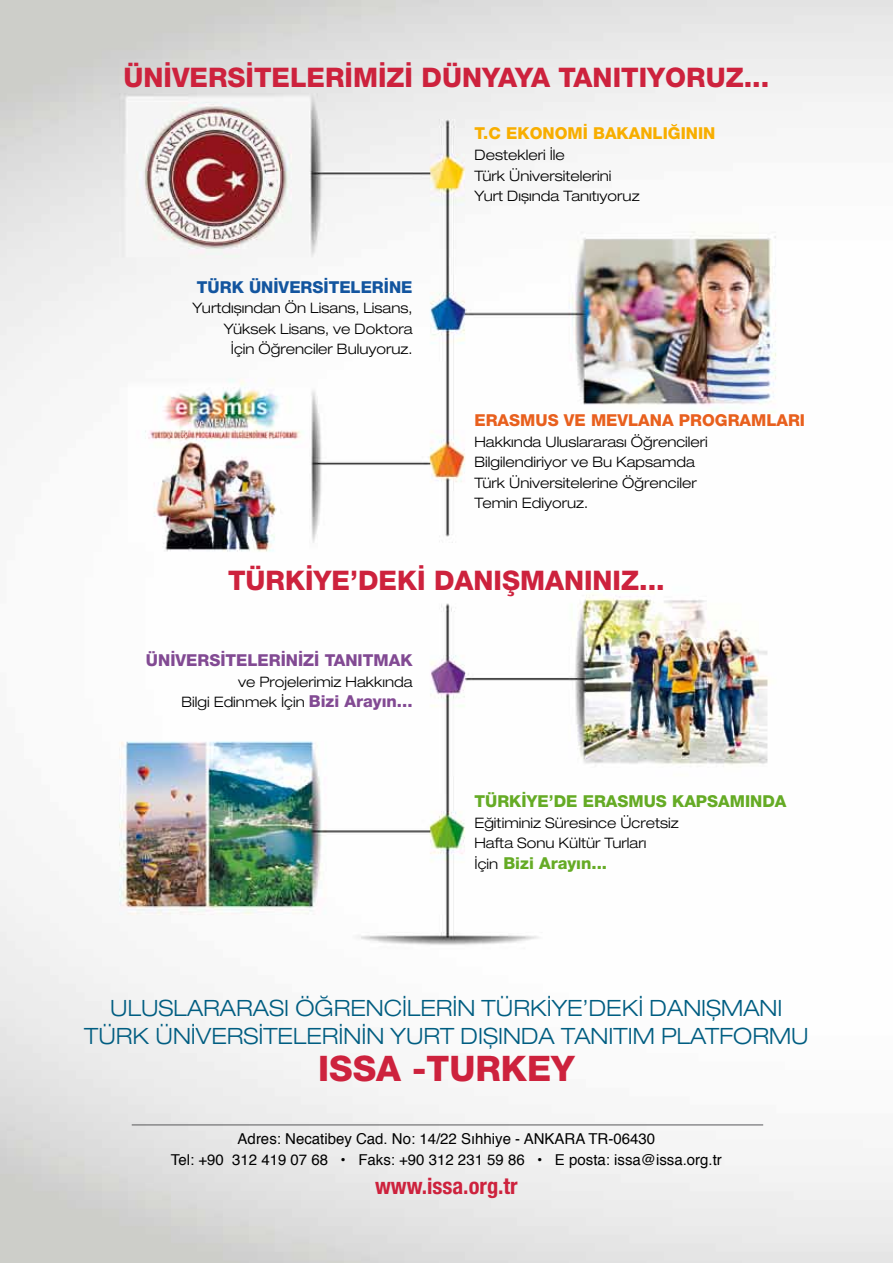
<style>
.page{position:relative;width:893px;height:1263px;background:#fff}
.page>*{position:absolute;margin:0;border:0;box-sizing:border-box;transform-origin:0 0}
.t1{font:800 35.25px "Helvetica Neue LT Pro";color:#cd223d}
.t2{font:800 27px "Helvetica Neue LT Pro";color:#cd223d}
.t3{font:300 expanded 22.5px/28.2px "Helvetica Neue LT Pro";color:#005d81;text-align:center}
.t4{font:700 condensed 22.5px "Helvetica Neue LT Pro";color:#cd223d}
.t5{font:800 16.5px "Helvetica Neue LT Pro";color:#65ab25}
.t6{font:800 16.5px "Helvetica Neue LT Pro";color:#e8601e}
.t7{font:800 16.5px "Helvetica Neue LT Pro";color:#824a93}
.t8{font:800 16.5px "Helvetica Neue LT Pro";color:#f8ae00}
.t9{font:800 16.5px "Helvetica Neue LT Pro";color:#13559f}
.t10{font:15px/21px "Helvetica";color:#000;text-align:center}
.t11{font:300 expanded 14.4px/20.5px "Helvetica Neue LT Pro";color:#000}
.s1{font-weight:800;font-stretch:normal;font-size:16.5px;color:#824a93}
.s2{font-weight:300;font-stretch:expanded;font-size:14.4px;color:#000}
</style>
<div class="page">
<img style="left:0;top:0;width:893px;height:1263px">
<hr style="left:132px;top:1124px;width:631px;height:1px;background:#58585a">
<h2 class="t2" style="left:124px;top:62px;width:647px">ÜNİVERSİTELERİMİZİ DÜNYAYA TANITIYORUZ...</h2>
<p class="t9" style="left:197px;top:277px;width:217px">TÜRK ÜNİVERSİTELERİNE</p>
<p class="t11" style="left:193px;top:298px;width:221px;text-align:right">Yurtdışından Ön Lisans, Lisans,<br>Yüksek Lisans, ve Doktora<br>İçin Öğrenciler Buluyoruz.</p>
<p class="t8" style="left:474px;top:124px;width:243px">T.C EKONOMİ BAKANLIĞININ</p>
<p class="t11" style="left:474px;top:144px;width:167px">Destekleri İle<br>Türk Üniversitelerini<br>Yurt Dışında Tanıtıyoruz</p>
<p class="t6" style="left:474px;top:410px;width:332px">ERASMUS VE MEVLANA PROGRAMLARI</p>
<p class="t11" style="left:474px;top:431px;width:235px">Hakkında Uluslararası Öğrencileri<br>Bilgilendiriyor ve Bu Kapsamda<br>Türk Üniversitelerine Öğrenciler<br>Temin Ediyoruz.</p>
<h2 class="t2" style="left:228px;top:565px;width:438px">TÜRKİYE’DEKİ DANIŞMANINIZ...</h2>
<p class="t7" style="left:146px;top:650px;width:268px">ÜNİVERSİTELERİNİZİ TANITMAK</p>
<p class="t11" style="left:182px;top:671px;width:232px;text-align:right">ve Projelerimiz Hakkında<br>Bilgi Edinmek İçin <span class="s1">Bizi Arayın...</span></p>
<p class="t5" style="left:474px;top:791px;width:314px">TÜRKİYE’DE ERASMUS KAPSAMINDA</p>
<p class="t11" style="left:474px;top:812px;width:206px">Eğitiminiz Süresince Ücretsiz<br>Hafta Sonu Kültür Turları</p>
<p class="t5" style="left:474px;top:853px;width:134px"><span class="s2">İçin</span> Bizi Arayın...</p>
<h3 class="t3" style="left:84px;top:993px;width:726px">ULUSLARARASI ÖĞRENCİLERİN TÜRKİYE’DEKİ DANIŞMANI<br>TÜRK ÜNİVERSİTELERİNİN YURT DIŞINDA TANITIM PLATFORMU</h3>
<h1 class="t1" style="left:318px;top:1047px;width:258px">ISSA -TURKEY</h1>
<p class="t10" style="left:171px;top:1128px;width:553px">Adres: Necatibey Cad. No: 14/22 Sıhhiye - ANKARA TR-06430<br>Tel: +90 312 419 07 68 • Faks: +90 312 231 59 86 • E posta: issa@issa.org.tr</p>
<h3 class="t4" style="left:375px;top:1172px;width:144px">www.issa.org.tr</h3>
</div>
